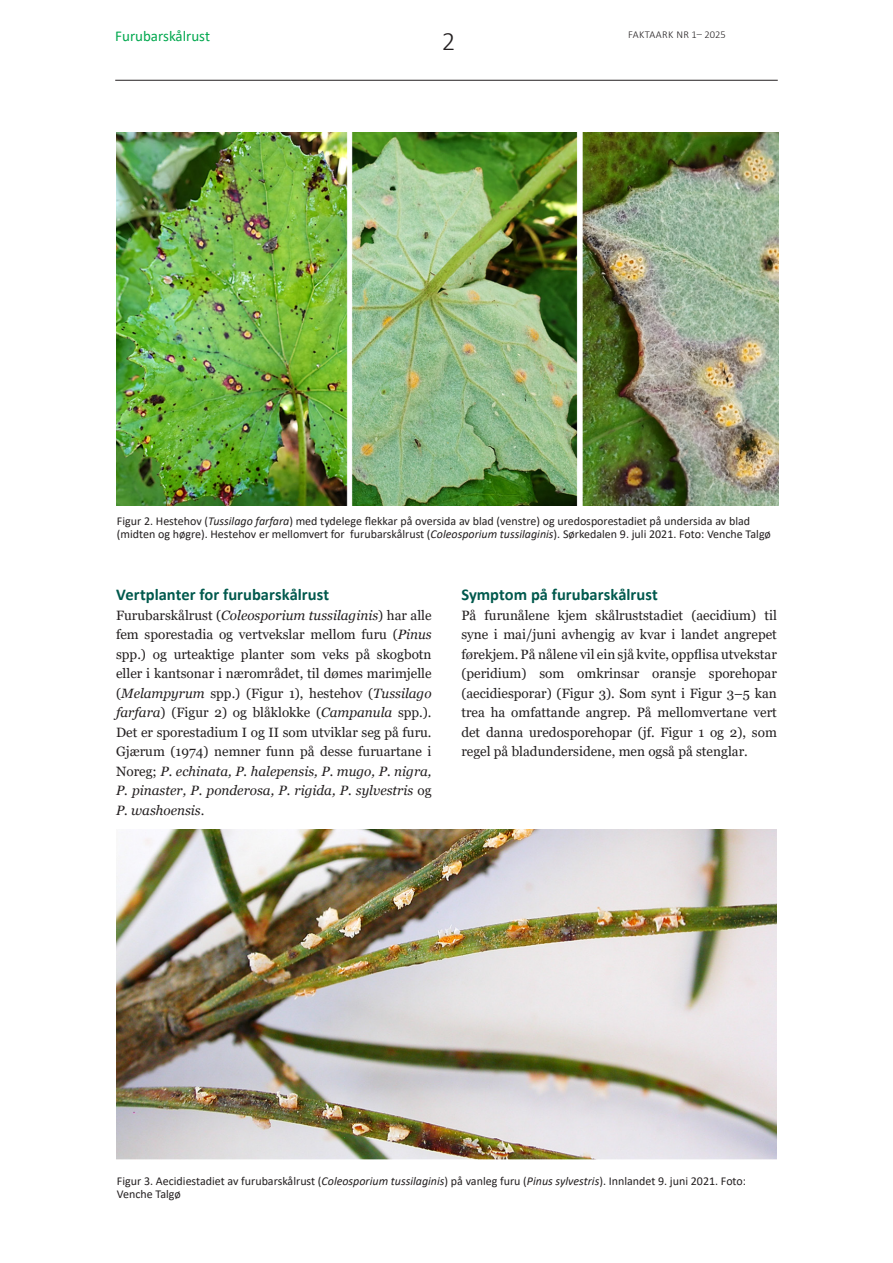
<style>
.page{position:relative;width:893px;height:1263px;background:#fff}
.page>*{position:absolute;margin:0;border:0;box-sizing:border-box;transform-origin:0 0}
.t1{font:300 27px "Calibri";color:#231f20}
.BOK_Mellomtittel_1{font:700 16.5px "Calibri";color:#00594d}
.t2{font:15px "Calibri";color:#00a84e}
.BOK_Brødtekst{font:13.5px/19.5px "Georgia";color:#231f20;text-align:justify}
.BOK_Bildetekst{font:12px/13.5px "Calibri";color:#231f20}
.t3{font:300 10.5px "Calibri";letter-spacing:.04em;color:#231f20}
.s1{font-style:italic}
</style>
<div class="page">
<hr style="left:115px;top:80px;width:663px;height:1px;background:#231f20">
<img style="left:116px;top:132px;width:663px;height:373px">
<img style="left:117px;top:829px;width:660px;height:331px">
<p class="t2" style="left:115px;top:26px;width:96px">Furubarskålrust</p>
<p class="t3" style="left:628px;top:28px;width:99px">FAKTAARK NR 1– 2025</p>
<h1 class="t1" style="left:442px;top:24px;width:15px">2</h1>
<p class="BOK_Bildetekst" style="left:117px;top:514px;width:655px">Figur 2. Hestehov (<span class="s1">Tussilago farfara</span>) med tydelege flekkar på oversida av blad (venstre) og uredosporestadiet på undersida av blad (midten og høgre). Hestehov er mellomvert for furubarskålrust (<span class="s1">Coleosporium tussilaginis</span>). Sørkedalen 9. juli 2021. Foto: Venche Talgø</p>
<p class="BOK_Mellomtittel_1" style="left:116px;top:583px;width:215px">Vertplanter for furubarskålrust</p>
<p class="BOK_Brødtekst" style="left:116px;top:605px;width:317px">Furubarskålrust (<span class="s1">Coleosporium tussilaginis</span>) har alle fem sporestadia og vertvekslar mellom furu (<span class="s1">Pinus </span>spp.) og urteaktige planter som veks på skogbotn eller i kantsonar i nærområdet, til dømes marimjelle (<span class="s1">Melampyrum</span> spp.) (Figur 1), hestehov (<span class="s1">Tussilago farfara</span>) (Figur 2) og blåklokke (<span class="s1">Campanula</span> spp.).<br>Det er sporestadium I og II som utviklar seg på furu.<br>Gjærum (1974) nemner funn på desse furuartane i Noreg; <span class="s1">P. echinata, P. halepensis, P. mugo, P. nigra, P. pinaster, P. ponderosa, P. rigida, P. sylvestris</span> og <span class="s1">P. washoensis</span>.</p>
<p class="BOK_Mellomtittel_1" style="left:461px;top:583px;width:198px">Symptom på furubarskålrust</p>
<p class="BOK_Brødtekst" style="left:461px;top:605px;width:317px">På furunålene kjem skålruststadiet (aecidium) til syne i mai/juni avhengig av kvar i landet angrepet førekjem. På nålene vil ein sjå kvite, oppflisa utvekstar (peridium) som omkrinsar oransje sporehopar (aecidiesporar) (Figur 3). Som synt i Figur 3–5 kan trea ha omfattande angrep. På mellomvertane vert det danna uredosporehopar (jf. Figur 1 og 2), som regel på bladundersidene, men også på stenglar.</p>
<p class="BOK_Bildetekst" style="left:117px;top:1173px;width:631px">Figur 3. Aecidiestadiet av furubarskålrust (<span class="s1">Coleosporium tussilaginis</span>) på vanleg furu (<span class="s1">Pinus sylvestris</span>). Innlandet 9. juni 2021. Foto:<br>Venche Talgø</p>
</div>
